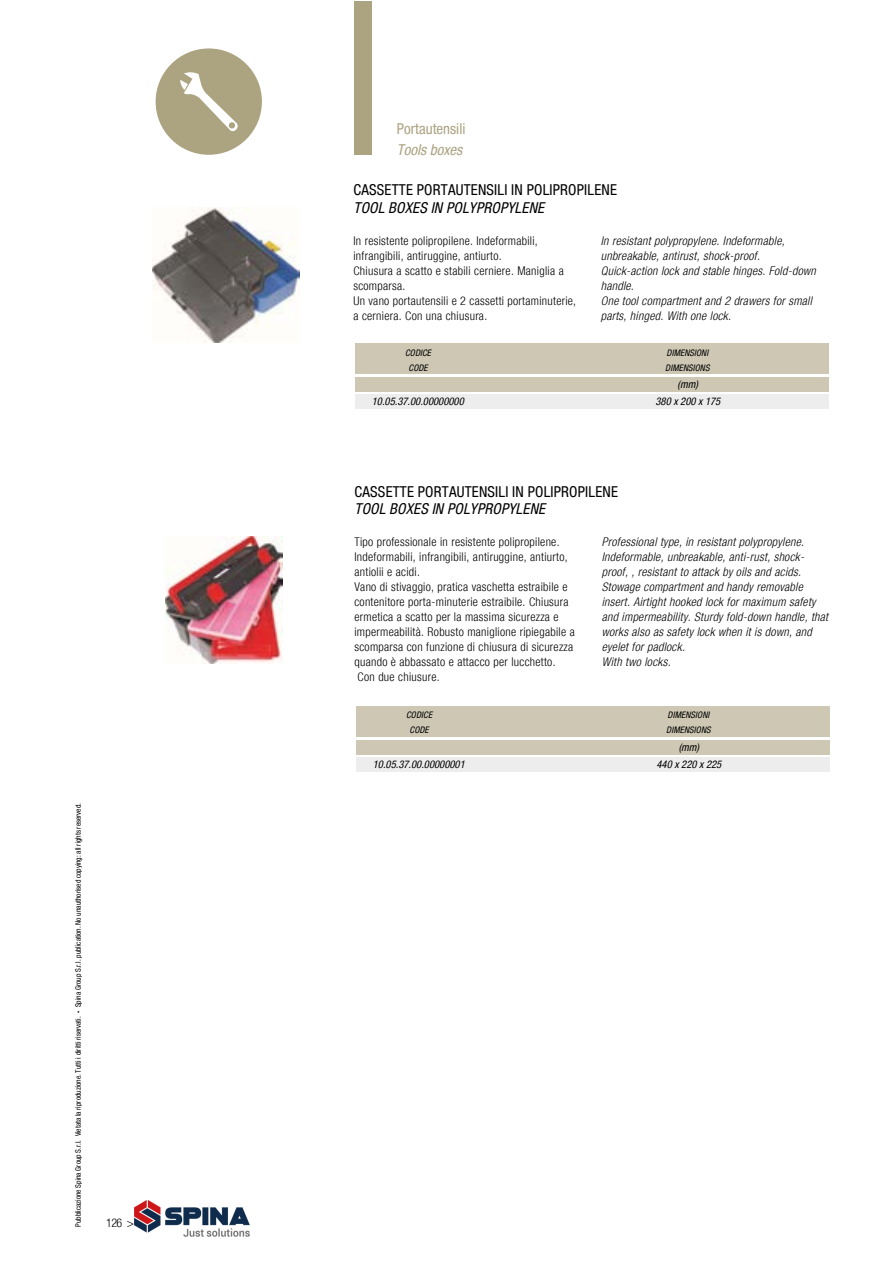
<style>
.page{position:relative;width:893px;height:1263px;background:#fff}
.page>*{position:absolute;margin:0;border:0;box-sizing:border-box;transform-origin:0 0}
.t1{font:condensed 15px "Helvetica Neue LT Std";letter-spacing:.015em;color:#000}
.t2{font:italic condensed 15px "Helvetica Neue LT Std";letter-spacing:.015em;color:#000}
.t3{font:condensed 15px "Helvetica Neue LT Std";color:#aca381}
.t4{font:italic condensed 15px "Helvetica Neue LT Std";color:#aca381}
.t5{font:300 condensed 12px/15px "Helvetica Neue LT Std";letter-spacing:.025em;color:#000}
.t6{font:italic 300 condensed 12px/15px "Helvetica Neue LT Std";letter-spacing:.025em;color:#000}
.t7{font:italic condensed 10.65px/17px "Helvetica Neue LT Std";color:#000;text-align:center}
.t8{font:italic condensed 9px/15px "Helvetica Neue LT Std";letter-spacing:.015em;color:#000}
.t9{font:condensed 7.5px "Helvetica Neue LT Std";letter-spacing:-.005em;color:#000}
.s1{font-size:4.5px}
</style>
<div class="page">
<div style="left:354px;top:1px;width:17px;height:154px;background:#aca381"></div>
<div style="left:156px;top:48px;width:106px;height:107px;background:#aca381;border-radius:50%"></div>
<svg style="left:180px;top:72px;width:58px;height:60px"></svg>
<div style="left:355px;top:394px;width:473px;height:15px;background:#ededee"></div>
<div style="left:355px;top:343px;width:473px;height:31px;background:#cdc7b3"></div>
<div style="left:355px;top:377px;width:473px;height:15px;background:#cdc7b3"></div>
<img style="left:152px;top:207px;width:148px;height:136px">
<div style="left:356px;top:757px;width:474px;height:14px;background:#ededee"></div>
<div style="left:356px;top:706px;width:474px;height:31px;background:#cdc7b3"></div>
<div style="left:356px;top:740px;width:474px;height:15px;background:#cdc7b3"></div>
<img style="left:166px;top:536px;width:116px;height:128px">
<img style="left:134px;top:1200px;width:115px;height:36px">
<p class="t9" style="left:75px;top:1227px;width:425px;rotate:-90deg">Pubblicazione Spina Group S.r.l. Vietata la riproduzione. Tutti i diritti riservati. <span class="s1">•</span> Spina Group S.r.l. publication. No unauthorised copying: all rights reserved.</p>
<p class="t5" style="left:106px;top:1217px;width:29px">126 &gt;</p>
<p class="t3" style="left:397px;top:123px;width:70px">Portautensili</p>
<p class="t4" style="left:397px;top:144px;width:67px">Tools boxes</p>
<p class="t1" style="left:353px;top:184px;width:265px">CASSETTE PORTAUTENSILI IN POLIPROPILENE</p>
<p class="t2" style="left:353px;top:202px;width:192px">TOOL BOXES IN POLYPROPYLENE</p>
<p class="t5" style="left:353px;top:235px;width:224px">In resistente polipropilene. Indeformabili, infrangibili, antiruggine, antiurto.<br>Chiusura a scatto e stabili cerniere. Maniglia a scomparsa.<br>Un vano portautensili e 2 cassetti portaminuterie, a cerniera. Con una chiusura.</p>
<p class="t6" style="left:601px;top:235px;width:217px">In resistant polypropylene. Indeformable, unbreakable, antirust, shock-proof.<br>Quick-action lock and stable hinges. Fold-down handle.<br>One tool compartment and 2 drawers for small parts, hinged. With one lock.</p>
<p class="t8" style="left:405px;top:346px;width:27px;text-align:center">CODICE<br>CODE</p>
<p class="t7" style="left:372px;top:394px;width:94px">10.05.37.00.00000000</p>
<p class="t8" style="left:665px;top:346px;width:46px">DIMENSIONI<br>DIMENSIONS</p>
<p class="t7" style="left:655px;top:377px;width:66px">(mm)<br>380 x 200 x 175</p>
<p class="t1" style="left:355px;top:486px;width:265px">CASSETTE PORTAUTENSILI IN POLIPROPILENE</p>
<p class="t2" style="left:355px;top:503px;width:192px">TOOL BOXES IN POLYPROPYLENE</p>
<p class="t5" style="left:354px;top:536px;width:222px">Tipo professionale in resistente polipropilene.<br>Indeformabili, infrangibili, antiruggine, antiurto, antiolii e acidi.<br>Vano di stivaggio, pratica vaschetta estraibile e contenitore porta-minuterie estraibile. Chiusura ermetica a scatto per la massima sicurezza e impermeabilità. Robusto maniglione ripiegabile a scomparsa con funzione di chiusura di sicurezza quando è abbassato e attacco per lucchetto.<br>Con due chiusure.</p>
<p class="t6" style="left:602px;top:536px;width:228px">Professional type, in resistant polypropylene.<br>Indeformable, unbreakable, anti-rust, shock&shy;proof, , resistant to attack by oils and acids.<br>Stowage compartment and handy removable insert. Airtight hooked lock for maximum safety and impermeability. Sturdy fold-down handle, that works also as safety lock when it is down, and eyelet for padlock.<br>With two locks.</p>
<p class="t8" style="left:406px;top:709px;width:27px;text-align:center">CODICE<br>CODE</p>
<p class="t7" style="left:373px;top:757px;width:94px">10.05.37.00.00000001</p>
<p class="t8" style="left:666px;top:709px;width:46px">DIMENSIONI<br>DIMENSIONS</p>
<p class="t7" style="left:656px;top:740px;width:66px">(mm)<br>440 x 220 x 225</p>
</div>
